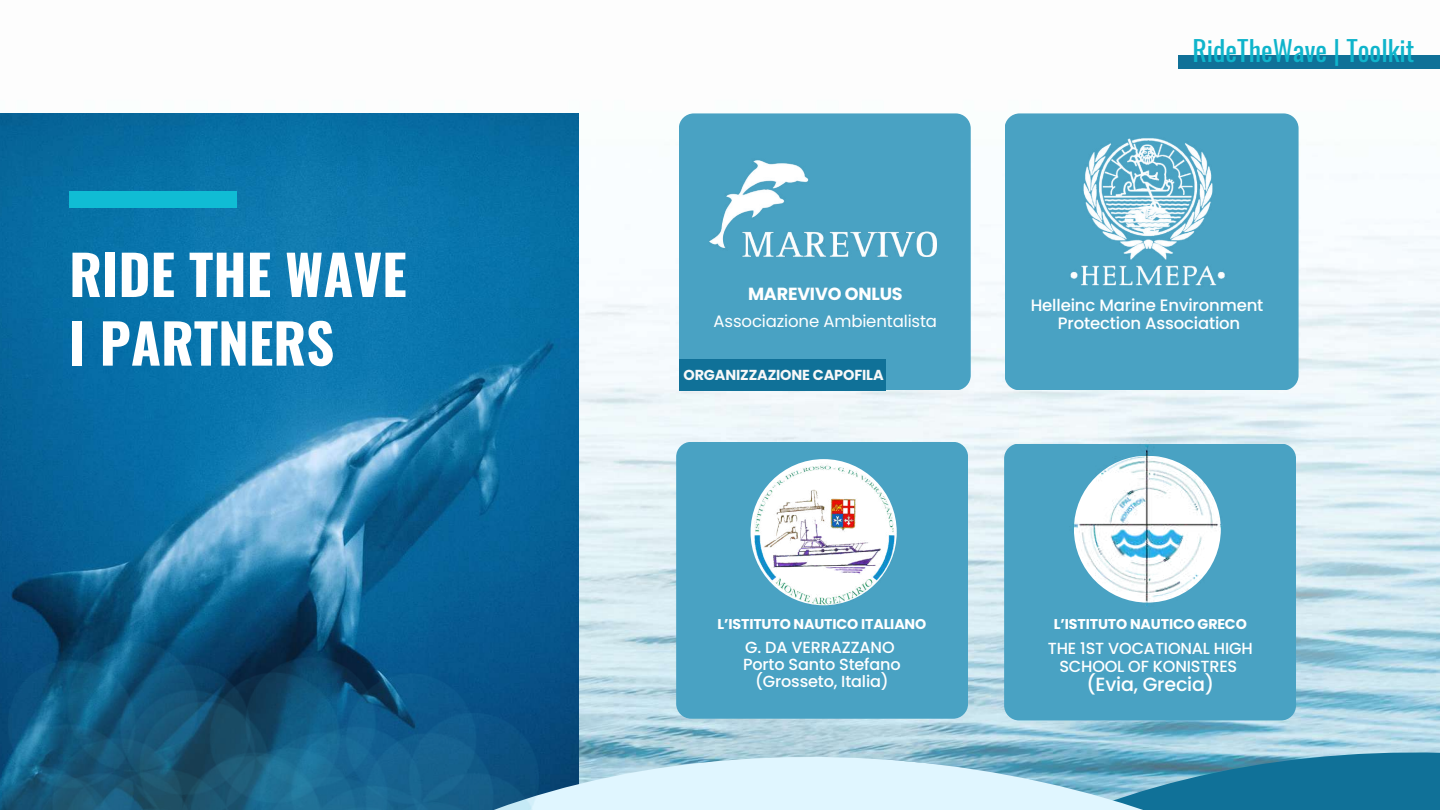
<style>
.page{position:relative;width:1440px;height:810px;background:#fff}
.page>*{position:absolute;margin:0;border:0;box-sizing:border-box;transform-origin:0 0}
.t1{font:700 54.7px/68.7px "Oswald";color:#fff}
.t2{font:27.7px "Oswald";color:#0fb4cb}
.t3{font:500 19.1px "Poppins";letter-spacing:-.01em;color:#fff}
.t4{font:700 17.5px "Poppins";letter-spacing:-.01em;color:#fff}
.t5{font:500 16.5px/18px "Poppins";letter-spacing:-.01em;color:#fff;text-align:center}
.t6{font:16.5px "Poppins";letter-spacing:-.01em;color:#fff}
.t7{font:500 16.1px/17.2px "Poppins";letter-spacing:-.01em;color:#fff;text-align:center}
.t8{font:700 14.5px "Poppins";letter-spacing:-.01em;color:#f8f8f8}
.t9{font:700 14.2px "Poppins";letter-spacing:-.01em;color:#fff}
</style>
<div class="page">
<img style="left:579px;top:55px;width:861px;height:673px">
<svg style="left:776px;top:723px;width:664px;height:5px;background:#a1cbdb"></svg>
<img style="left:0;top:113px;width:579px;height:615px">
<div style="left:679px;top:113px;width:292px;height:277px;background:#49a2c3;border-radius:15px"></div>
<div style="left:1005px;top:113px;width:294px;height:277px;background:#49a2c3;border-radius:15px"></div>
<div style="left:676px;top:442px;width:292px;height:277px;background:#49a2c3;border-radius:15px"></div>
<div style="left:1004px;top:444px;width:292px;height:276px;background:#49a2c3;border-radius:15px"></div>
<svg style="left:562px;top:728px;width:878px;height:82px;background:#8ebfd3"></svg>
<img style="left:0;top:620px;width:562px;height:190px">
<div style="left:1179px;top:55px;width:261px;height:14px;background:#107198"></div>
<div style="left:679px;top:360px;width:207px;height:31px;background:#107198"></div>
<div style="left:69px;top:192px;width:168px;height:16px;background:#10bcd4"></div>
<img style="left:710px;top:160px;width:226px;height:97px">
<img style="left:1042px;top:107px;width:210px;height:179px">
<img style="left:1027px;top:405px;width:240px;height:201px">
<img style="left:751px;top:459px;width:146px;height:146px">
<h1 class="t1" style="left:69px;top:238px;width:339px">RIDE THE WAVE<br>I PARTNERS</h1>
<p class="t4" style="left:748px;top:282px;width:156px">MAREVIVO ONLUS</p>
<p class="t6" style="left:714px;top:310px;width:225px">Associazione Ambientalista</p>
<p class="t8" style="left:683px;top:365px;width:202px">ORGANIZZAZIONE CAPOFILA</p>
<h2 class="t2" style="left:1193px;top:29px;width:223px">RideTheWave | Toolkit</h2>
<p class="t5" style="left:1031px;top:296px;width:234px">Helleinc Marine Environment<br>Protection Association</p>
<p class="t9" style="left:718px;top:614px;width:210px">L’ISTITUTO NAUTICO ITALIANO</p>
<p class="t9" style="left:1054px;top:614px;width:194px">L’ISTITUTO NAUTICO GRECO</p>
<p class="t7" style="left:743px;top:639px;width:159px">G. DA VERRAZZANO<br>Porto Santo Stefano (Grosseto, Italia)</p>
<p class="t7" style="left:1048px;top:640px;width:206px">THE 1ST VOCATIONAL HIGH<br>SCHOOL OF KONISTRES</p>
<p class="t3" style="left:1086px;top:671px;width:129px">(Evia, Grecia)</p>
</div>
